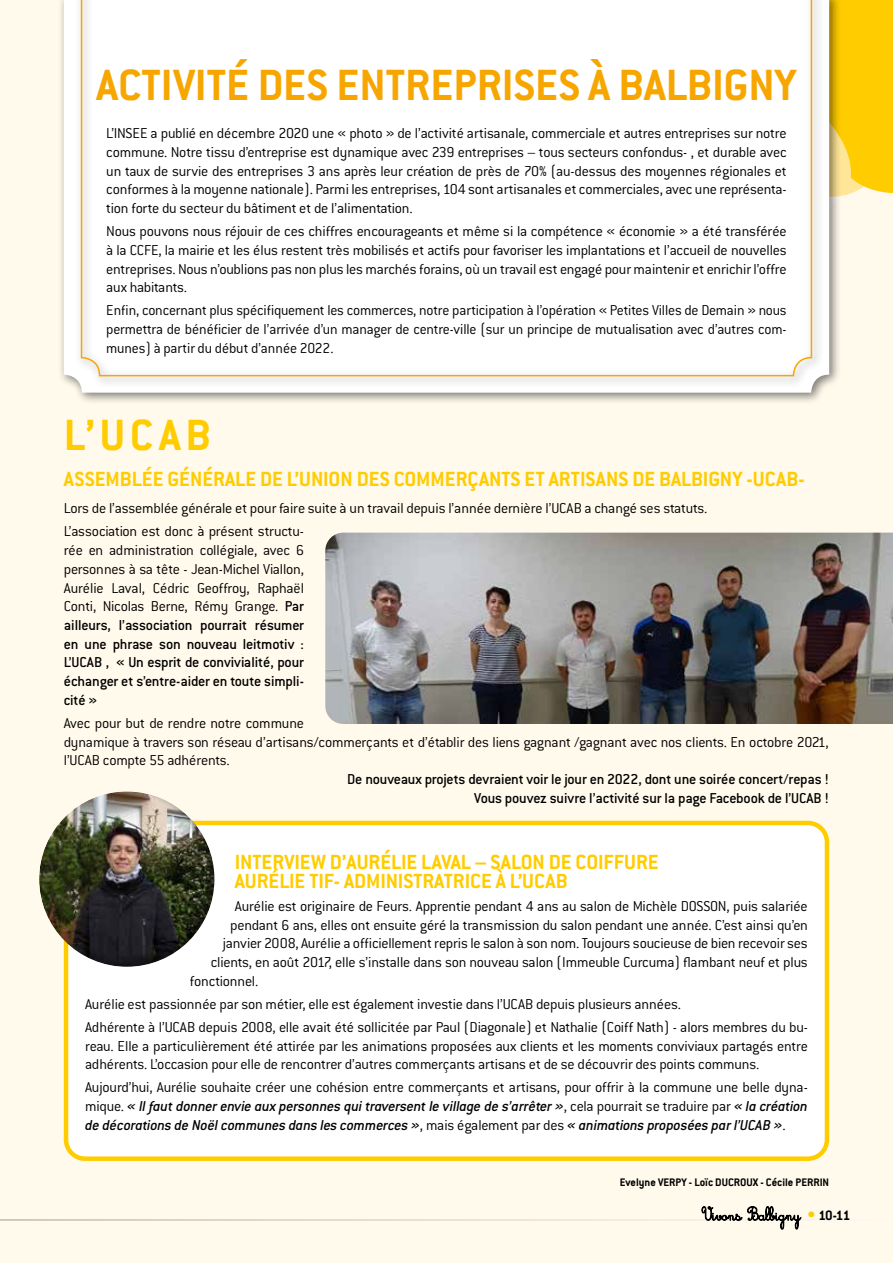
<style>
.page{position:relative;width:893px;height:1263px;background:#fffaec}
.page>*{position:absolute;margin:0;border:0;box-sizing:border-box;transform-origin:0 0}
.t1{font:700 48px "Conduit ITC";color:#f7a600}
.t2{font:700 48px "Conduit ITC";color:#fc0}
.t3{font:700 22.5px/18.8px "Conduit ITC";color:#fc0}
.t4{font:300 15.75px/18.8px "Conduit ITC";letter-spacing:-.015em;color:#000}
.t5{font:500 15.75px/18.8px "Conduit ITC";letter-spacing:-.015em;color:#000;text-align:justify}
.t6{font:700 15px "Conduit ITC";color:#000}
.t7{font:700 12px "Conduit ITC";color:#000}
.s1{font-weight:300}
.s2{font-weight:500;font-style:italic}
.s3{font-size:18px;color:#fc0}
</style>
<div class="page">
<hr style="left:0;top:1219px;width:893px;height:1px;background:#fff">
<div style="left:841px;top:0;width:52px;height:193px;background:#fc0"></div>
<svg style="left:701px;top:1206px;width:101px;height:24px"></svg>
<img style="left:325px;top:533px;width:568px;height:191px">
<div style="left:66px;top:823px;width:761px;height:336px;background:#fff;border-radius:19px"></div>
<div style="left:64px;top:821px;width:765px;height:340px;border:4px solid #fc0;border-radius:19px"></div>
<div style="left:39px;top:790px;width:178px;height:178px;background:#000;opacity:.5"></div>
<div style="left:58px;top:0;width:783px;height:405px;background:#000;opacity:.5"></div>
<svg style="left:64px;top:0;width:765px;height:393px;background:#fbfafa"></svg>
<div style="left:75px;top:0;width:749px;height:389px;background:#000;opacity:.5"></div>
<div style="left:81px;top:0;width:731px;height:376px;background:#fff"></div>
<h1 class="t1" style="left:97px;top:57px;width:701px">ACTIVITÉ DES ENTREPRISES À BALBIGNY</h1>
<p class="t4" style="left:106px;top:124px;width:682px;text-align:justify">L’INSEE a publié en décembre 2020 une « photo » de l’activité artisanale, commerciale et autres entreprises sur notre commune. Notre tissu d’entreprise est dynamique avec 239 entreprises – tous secteurs confondus- , et durable avec un taux de survie des entreprises 3 ans après leur création de près de 70% (au-dessus des moyennes régionales et conformes à la moyenne nationale). Parmi les entreprises, 104 sont artisanales et commerciales, avec une représenta&shy;tion forte du secteur du bâtiment et de l’alimentation.</p>
<p class="t4" style="left:106px;top:222px;width:682px;text-align:justify">Nous pouvons nous réjouir de ces chiffres encourageants et même si la compétence « économie » a été transférée à la CCFE, la mairie et les élus restent très mobilisés et actifs pour favoriser les implantations et l’accueil de nouvelles entreprises. Nous n’oublions pas non plus les marchés forains, où un travail est engagé pour maintenir et enrichir l’offre aux habitants.</p>
<p class="t4" style="left:106px;top:301px;width:682px;text-align:justify">Enfin, concernant plus spécifiquement les commerces, notre participation à l’opération « Petites Villes de Demain » nous permettra de bénéficier de l’arrivée d’un manager de centre-ville (sur un principe de mutualisation avec d’autres com&shy;munes) à partir du début d’année 2022.</p>
<h1 class="t2" style="left:64px;top:407px;width:149px">L’UCAB</h1>
<h2 class="t3" style="left:64px;top:469px;width:742px">ASSEMBLÉE GÉNÉRALE DE L’UNION DES COMMERÇANTS ET ARTISANS DE BALBIGNY -UCAB-</h2>
<p class="t4" style="left:64px;top:497px;width:645px;line-height:23px">Lors de l’assemblée générale et pour faire suite à un travail depuis l’année dernière l’UCAB a changé ses statuts.<br>L’association est donc à présent structu-</p>
<p class="t5" style="left:64px;top:541px;width:242px"><span class="s1">rée en administration collégiale, avec 6 personnes à sa tête - Jean-Michel Viallon, Aurélie Laval, Cédric Geoffroy, Raphaël Conti, Nicolas Berne, Rémy Grange.</span> Par ailleurs, l’association pourrait résumer en une phrase son nouveau leitmotiv :<br>L’UCAB , « Un esprit de convivialité, pour échanger et s’entre-aider en toute simpli&shy;cité »</p>
<p class="t4" style="left:64px;top:714px;width:767px">Avec pour but de rendre notre commune<br>dynamique à travers son réseau d’artisans/commerçants et d’établir des liens gagnant /gagnant avec nos clients. En octobre 2021, l’UCAB compte 55 adhérents.</p>
<p class="t5" style="left:347px;top:770px;width:483px;text-align:right">De nouveaux projets devraient voir le jour en 2022, dont une soirée concert/repas !<br>Vous pouvez suivre l’activité sur la page Facebook de l’UCAB !</p>
<h2 class="t3" style="left:235px;top:852px;width:425px">INTERVIEW D’AURÉLIE LAVAL – SALON DE COIFFURE<br>AURÉLIE TIF- ADMINISTRATRICE À L’UCAB</h2>
<p class="t4" style="left:235px;top:896px;width:575px">Aurélie est originaire de Feurs. Apprentie pendant 4 ans au salon de Michèle DOSSON, puis salariée</p>
<p class="t4" style="left:230px;top:915px;width:579px">pendant 6 ans, elles ont ensuite géré la transmission du salon pendant une année. C’est ainsi qu’en</p>
<p class="t4" style="left:223px;top:934px;width:587px">janvier 2008, Aurélie a officiellement repris le salon à son nom. Toujours soucieuse de bien recevoir ses</p>
<p class="t4" style="left:211px;top:953px;width:599px">clients, en août 2017, elle s’installe dans son nouveau salon (Immeuble Curcuma) flambant neuf et plus</p>
<p class="t4" style="left:190px;top:971px;width:70px">fonctionnel.</p>
<p class="t4" style="left:85px;top:992px;width:724px;line-height:23px">Aurélie est passionnée par son métier, elle est également investie dans l’UCAB depuis plusieurs années.<br>Adhérente à l’UCAB depuis 2008, elle avait été sollicitée par Paul (Diagonale) et Nathalie (Coiff Nath) - alors membres du bu-</p>
<p class="t4" style="left:85px;top:1036px;width:724px">reau. Elle a particulièrement été attirée par les animations proposées aux clients et les moments conviviaux partagés entre adhérents. L’occasion pour elle de rencontrer d’autres commerçants artisans et de se découvrir des points communs.</p>
<p class="t4" style="left:85px;top:1078px;width:724px;text-align:justify">Aujourd’hui, Aurélie souhaite créer une cohésion entre commerçants et artisans, pour offrir à la commune une belle dyna&shy;mique. <span class="s2">« Il faut donner envie aux personnes qui traversent le village de s’arrêter »</span>, cela pourrait se traduire par <span class="s2">« la création de décorations de Noël communes dans les commerces »</span>, mais également par des <span class="s2">« animations proposées par l’UCAB »</span>.</p>
<p class="t7" style="left:620px;top:1175px;width:211px">Evelyne VERPY - Loïc DUCROUX - Cécile PERRIN</p>
<p class="t6" style="left:807px;top:1207px;width:45px"><span class="s3">•</span> 10-11</p>
</div>
